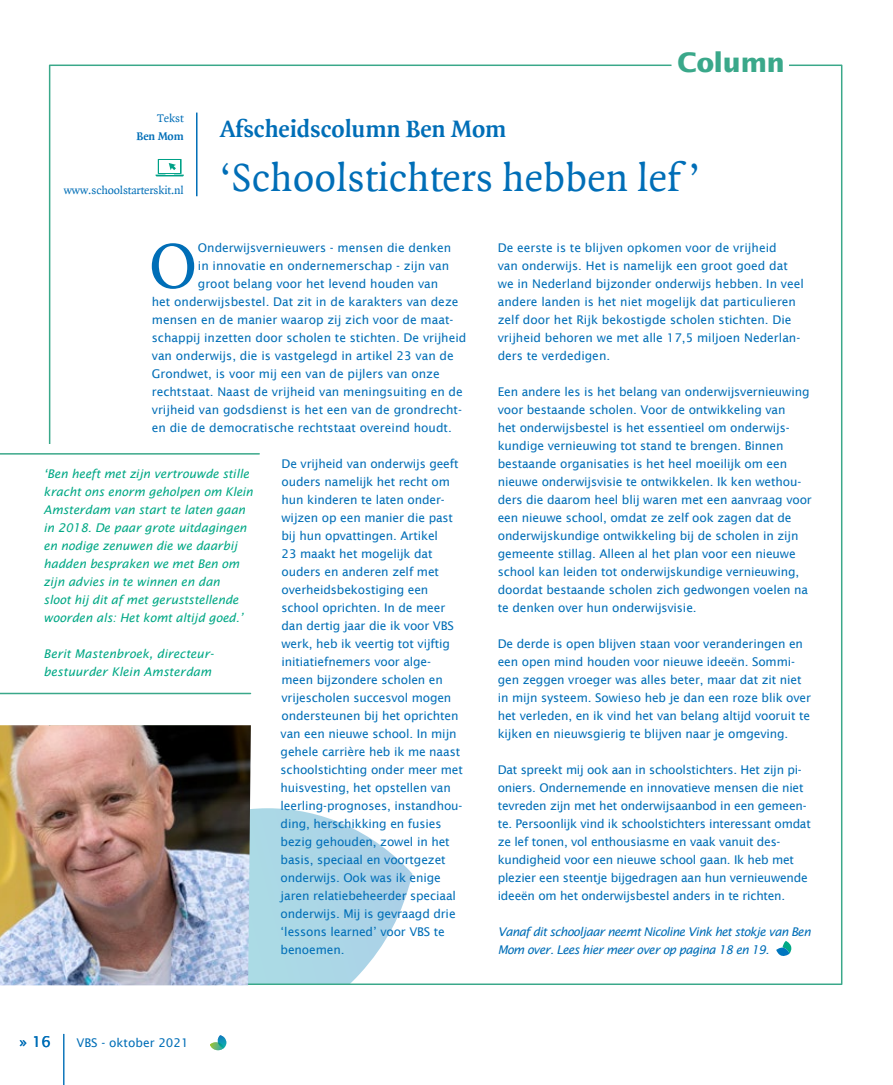
<style>
.page{position:relative;width:893px;height:1085px;background:#fff}
.page>*{position:absolute;margin:0;border:0;box-sizing:border-box;transform-origin:0 0}
.t1{font:68.1px "Quadraat";color:#006eb7}
.t2{font:42px "Quadraat";color:#006eb7}
.t3{font:700 27px "Lucida Sans";color:#3aa88a}
.t4{font:700 25.5px "Quadraat";color:#006eb7}
.t5{font:15px "Lucida Sans";color:#006eb7}
.t6{font:12px/18px "Lucida Sans";letter-spacing:-.01em;color:#006eb7}
.t7{font:italic 12px/18px "Lucida Sans";letter-spacing:-.01em;color:#00a885}
.t8{font:italic 12px/18px "Lucida Sans";letter-spacing:-.05em;color:#006eb7}
.t9{font:12px "Quadraat";letter-spacing:-.01em;color:#006eb7}
.t10{font:700 12px "Quadraat";color:#006eb7}
</style>
<div class="page">
<hr style="left:64px;top:1033px;width:1px;height:51px;background:#006eb7">
<svg style="left:210px;top:1035px;width:16px;height:15px"></svg>
<svg style="left:251px;top:808px;width:161px;height:173px"></svg>
<svg style="left:776px;top:941px;width:15px;height:14px"></svg>
<div style="left:158px;top:159px;width:24px;height:15px;background:#00a187"></div>
<svg style="left:156px;top:160px;width:28px;height:16px"></svg>
<hr style="left:196px;top:112px;width:2px;height:84px;background:#006eb7">
<img style="left:0;top:725px;width:251px;height:260px">
<hr style="left:0;top:453px;width:259px;height:1px;background:#3aa88a">
<hr style="left:0;top:692px;width:250px;height:2px;background:#3aa88a">
<p class="t9" style="left:157px;top:112px;width:28px">Tekst</p>
<p class="t10" style="left:136px;top:130px;width:49px">Ben Mom</p>
<p class="t9" style="left:64px;top:184px;width:122px">www.schoolstarterskit.nl</p>
<h3 class="t3" style="left:678px;top:46px;width:109px">Column</h3>
<h3 class="t4" style="left:220px;top:115px;width:288px">Afscheidscolumn Ben Mom</h3>
<h2 class="t2" style="left:220px;top:155px;width:482px">‘Schoolstichters hebben lef ’</h2>
<h1 class="t1" style="left:150px;top:231px;width:49px">O</h1>
<p class="t6" style="left:198px;top:238px;width:255px">Onderwijsvernieuwers - mensen die denken</p>
<p class="t6" style="left:198px;top:256px;width:253px">in innovatie en ondernemerschap - zijn van</p>
<p class="t6" style="left:198px;top:274px;width:242px">groot belang voor het levend houden van</p>
<p class="t6" style="left:152px;top:292px;width:308px">het onderwijsbestel. Dat zit in de karakters van deze</p>
<p class="t6" style="left:152px;top:310px;width:303px">mensen en de manier waarop zij zich voor de maat-</p>
<p class="t6" style="left:152px;top:328px;width:316px">schappij inzetten door scholen te stichten. De vrijheid</p>
<p class="t6" style="left:152px;top:346px;width:304px">van onderwijs, die is vastgelegd in artikel 23 van de</p>
<p class="t6" style="left:152px;top:364px;width:289px">Grondwet, is voor mij een van de pijlers van onze</p>
<p class="t6" style="left:152px;top:382px;width:313px">rechtstaat. Naast de vrijheid van meningsuiting en de</p>
<p class="t6" style="left:152px;top:400px;width:310px">vrijheid van godsdienst is het een van de grondrecht-</p>
<p class="t6" style="left:152px;top:418px;width:302px">en die de democratische rechtstaat overeind houdt.</p>
<p class="t6" style="left:281px;top:454px;width:184px">De vrijheid van onderwijs geeft ouders namelijk het recht om hun kinderen te laten onder&shy;wijzen op een manier die past bij hun opvattingen. Artikel<br>23 maakt het mogelijk dat ouders en anderen zelf met overheidsbekostiging een school oprichten. In de meer dan dertig jaar die ik voor VBS werk, heb ik veertig tot vijftig initiatiefnemers voor alge&shy;meen bijzondere scholen en vrijescholen succesvol mogen ondersteunen bij het oprichten van een nieuwe school. In mijn gehele carrière heb ik me naast schoolstichting onder meer met huisvesting, het opstellen van leerling-prognoses, instandhou&shy;ding, herschikking en fusies bezig gehouden, zowel in het basis, speciaal en voortgezet onderwijs. Ook was ik enige jaren relatiebeheerder speciaal onderwijs. Mij is gevraagd drie ‘lessons learned’ voor VBS te benoemen.</p>
<p class="t7" style="left:44px;top:464px;width:211px">‘Ben heeft met zijn vertrouwde stille kracht ons enorm geholpen om Klein Amsterdam van start te laten gaan in 2018. De paar grote uitdagingen en nodige zenuwen die we daarbij hadden bespraken we met Ben om zijn advies in te winnen en dan<br>sloot hij dit af met geruststellende woorden als: Het komt altijd goed.’</p>
<p class="t7" style="left:44px;top:644px;width:172px">Berit Mastenbroek, directeur&shy;bestuurder Klein Amsterdam</p>
<p class="t5" style="left:19px;top:1032px;width:33px">» 16</p>
<p class="t6" style="left:77px;top:1033px;width:114px">VBS - oktober 2021</p>
<p class="t6" style="left:498px;top:238px;width:308px">De eerste is te blijven opkomen voor de vrijheid<br>van onderwijs. Het is namelijk een groot goed dat we in Nederland bijzonder onderwijs hebben. In veel andere landen is het niet mogelijk dat particulieren zelf door het Rijk bekostigde scholen stichten. Die vrijheid behoren we met alle 17,5 miljoen Nederlan&shy;ders te verdedigen.</p>
<p class="t6" style="left:498px;top:382px;width:316px">Een andere les is het belang van onderwijsvernieuwing voor bestaande scholen. Voor de ontwikkeling van<br>het onderwijsbestel is het essentieel om onderwijs&shy;kundige vernieuwing tot stand te brengen. Binnen bestaande organisaties is het heel moeilijk om een nieuwe onderwijsvisie te ontwikkelen. Ik ken wethou&shy;ders die daarom heel blij waren met een aanvraag voor een nieuwe school, omdat ze zelf ook zagen dat de onderwijskundige ontwikkeling bij de scholen in zijn gemeente stillag. Alleen al het plan voor een nieuwe school kan leiden tot onderwijskundige vernieuwing, doordat bestaande scholen zich gedwongen voelen na te denken over hun onderwijsvisie.</p>
<p class="t6" style="left:498px;top:634px;width:315px">De derde is open blijven staan voor veranderingen en een open mind houden voor nieuwe ideeën. Sommi&shy;gen zeggen vroeger was alles beter, maar dat zit niet in mijn systeem. Sowieso heb je dan een roze blik over het verleden, en ik vind het van belang altijd vooruit te kijken en nieuwsgierig te blijven naar je omgeving.</p>
<p class="t6" style="left:498px;top:760px;width:315px">Dat spreekt mij ook aan in schoolstichters. Het zijn pi&shy;oniers. Ondernemende en innovatieve mensen die niet tevreden zijn met het onderwijsaanbod in een gemeen&shy;te. Persoonlijk vind ik schoolstichters interessant omdat ze lef tonen, vol enthousiasme en vaak vanuit des&shy;kundigheid voor een nieuwe school gaan. Ik heb met plezier een steentje bijgedragen aan hun vernieuwende ideeën om het onderwijsbestel anders in te richten.</p>
<p class="t8" style="left:498px;top:922px;width:315px">Vanaf dit schooljaar neemt Nicoline Vink het stokje van Ben<br>Mom over. Lees hier meer over op pagina 18 en 19.</p>
</div>
